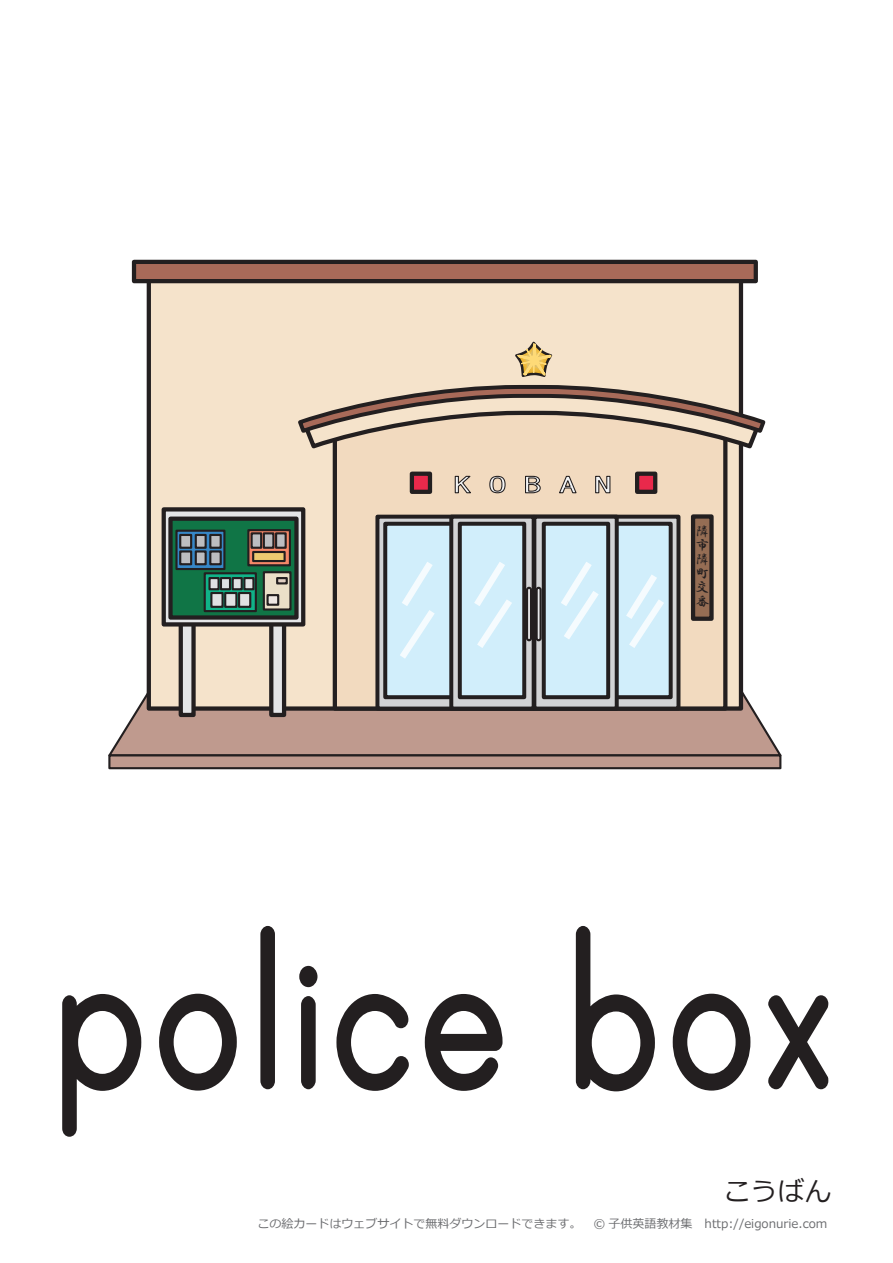
<style>
.page{position:relative;width:893px;height:1263px;background:#fff}
.page>*{position:absolute;margin:0;border:0;box-sizing:border-box;transform-origin:0 0}
.t1{font:270px "Print Bold OT";color:#231f20;scale:.86 1}
.t2{font:27px "Meiryo";color:#231f20}
.t3{font:13.95px/14px "HG Gyoshotai";color:#231f20;text-align:justify}
.t4{font:12px "Meiryo";color:#6c6d70}
</style>
<div class="page">
<svg style="left:109px;top:665px;width:673px;height:93px;background:#c6a79d"></svg>
<div style="left:108px;top:754px;width:673px;height:15px;background:#bf9a8e;border:2px solid #231f20"></div>
<div style="left:147px;top:268px;width:596px;height:443px;background:#f5e3cb;border:4px solid #231f20"></div>
<div style="left:132px;top:260px;width:626px;height:23px;background:#a86a59;border:4px solid #231f20"></div>
<svg style="left:331px;top:452px;width:399px;height:261px"></svg>
<div style="left:375px;top:515px;width:305px;height:195px;background:#d2d3d5;border:4px solid #231f20"></div>
<div style="left:383px;top:522px;width:290px;height:177px;background:#d1eefb;border:4px solid #231f20"></div>
<svg style="left:449px;top:515px;width:83px;height:195px"></svg>
<div style="left:458px;top:522px;width:68px;height:177px;background:#d1eefb;border:4px solid #231f20"></div>
<svg style="left:532px;top:515px;width:87px;height:195px;background:#7c7b7c"></svg>
<div style="left:542px;top:522px;width:68px;height:177px;background:#d1eefb;border:4px solid #231f20"></div>
<div style="left:536px;top:587px;width:6px;height:54px;border:2px solid #231f20;border-radius:2px"></div>
<div style="left:526px;top:587px;width:6px;height:54px;border:2px solid #231f20;border-radius:2px"></div>
<div style="left:179px;top:586px;width:17px;height:131px;background:#e4e5e7;border:4px solid #231f20"></div>
<div style="left:269px;top:586px;width:17px;height:131px;background:#e4e5e7;border:4px solid #231f20"></div>
<div style="left:162px;top:507px;width:143px;height:119px;background:#e4e5e7;border:4px solid #231f20"></div>
<div style="left:168px;top:516px;width:131px;height:104px;background:#107546;border:4px solid #231f20"></div>
<div style="left:263px;top:571px;width:29px;height:39px;background:#eadfc8;border:2px solid #231f20"></div>
<div style="left:266px;top:594px;width:13px;height:12px;background:#ede6e2;border:2px solid #231f20"></div>
<svg style="left:276px;top:577px;width:12px;height:7px"></svg>
<svg style="left:204px;top:572px;width:53px;height:40px"></svg>
<div style="left:208px;top:577px;width:12px;height:13px;background:#e0e1e3;border:2px solid #231f20"></div>
<div style="left:210px;top:592px;width:14px;height:16px;background:#e0e1e3;border:2px solid #231f20"></div>
<div style="left:224px;top:592px;width:13px;height:16px;background:#e0e1e3;border:2px solid #231f20"></div>
<div style="left:238px;top:592px;width:13px;height:16px;background:#e0e1e3;border:2px solid #231f20"></div>
<div style="left:220px;top:577px;width:11px;height:13px;background:#e0e1e3;border:2px solid #231f20"></div>
<div style="left:232px;top:577px;width:11px;height:13px;background:#e0e1e3;border:2px solid #231f20"></div>
<div style="left:243px;top:577px;width:11px;height:13px;background:#e0e1e3;border:2px solid #231f20"></div>
<svg style="left:247px;top:529px;width:44px;height:37px"></svg>
<div style="left:251px;top:532px;width:11px;height:17px;background:#bcbdc0;border:2px solid #231f20"></div>
<div style="left:263px;top:532px;width:11px;height:17px;background:#bcbdc0;border:2px solid #231f20"></div>
<div style="left:275px;top:532px;width:12px;height:17px;background:#bcbdc0;border:2px solid #231f20"></div>
<div style="left:252px;top:551px;width:34px;height:11px;background:#edcb70;border:2px solid #231f20"></div>
<svg style="left:175px;top:530px;width:50px;height:40px"></svg>
<div style="left:179px;top:534px;width:13px;height:15px;background:#bcbdc0;border:2px solid #231f20"></div>
<div style="left:195px;top:534px;width:12px;height:15px;background:#bcbdc0;border:2px solid #231f20"></div>
<div style="left:209px;top:534px;width:13px;height:15px;background:#bcbdc0;border:2px solid #231f20"></div>
<div style="left:179px;top:550px;width:13px;height:15px;background:#bcbdc0;border:2px solid #231f20"></div>
<div style="left:195px;top:550px;width:12px;height:15px;background:#bcbdc0;border:2px solid #231f20"></div>
<div style="left:209px;top:550px;width:13px;height:15px;background:#bcbdc0;border:2px solid #231f20"></div>
<div style="left:410px;top:472px;width:22px;height:22px;background:#e9294b;border:4px solid #231f20"></div>
<div style="left:635px;top:472px;width:22px;height:22px;background:#e9294b;border:4px solid #231f20"></div>
<svg style="left:454px;top:475px;width:19px;height:19px"></svg>
<svg style="left:489px;top:475px;width:17px;height:19px"></svg>
<svg style="left:524px;top:475px;width:17px;height:19px"></svg>
<svg style="left:558px;top:475px;width:20px;height:19px"></svg>
<svg style="left:595px;top:475px;width:16px;height:19px"></svg>
<div style="left:691px;top:514px;width:23px;height:107px;background:#956d54;border:4px solid #231f20"></div>
<svg style="left:561px;top:562px;width:38px;height:77px"></svg>
<svg style="left:474px;top:562px;width:38px;height:86px"></svg>
<svg style="left:400px;top:562px;width:35px;height:97px"></svg>
<svg style="left:626px;top:575px;width:38px;height:73px"></svg>
<svg style="left:298px;top:342px;width:468px;height:110px"></svg>
<div style="left:530px;top:356px;width:9px;height:8px;background:#feda77;border-radius:50%"></div>
<div style="left:529px;top:355px;width:10px;height:10px;border:1px solid #feda77;border-radius:50%"></div>
<p class="t3" style="left:695px;top:524px;width:15px">隣市隣町交番</p>
<h1 class="t1" style="left:46px;top:885px;width:917px">police box</h1>
<h2 class="t2" style="left:723px;top:1172px;width:109px">こうばん</h2>
<p class="t4" style="left:258px;top:1215px;width:571px">この絵カードはウェブサイトで無料ダウンロードできます。　© 子供英語教材集　http://eigonurie.com</p>
</div>
